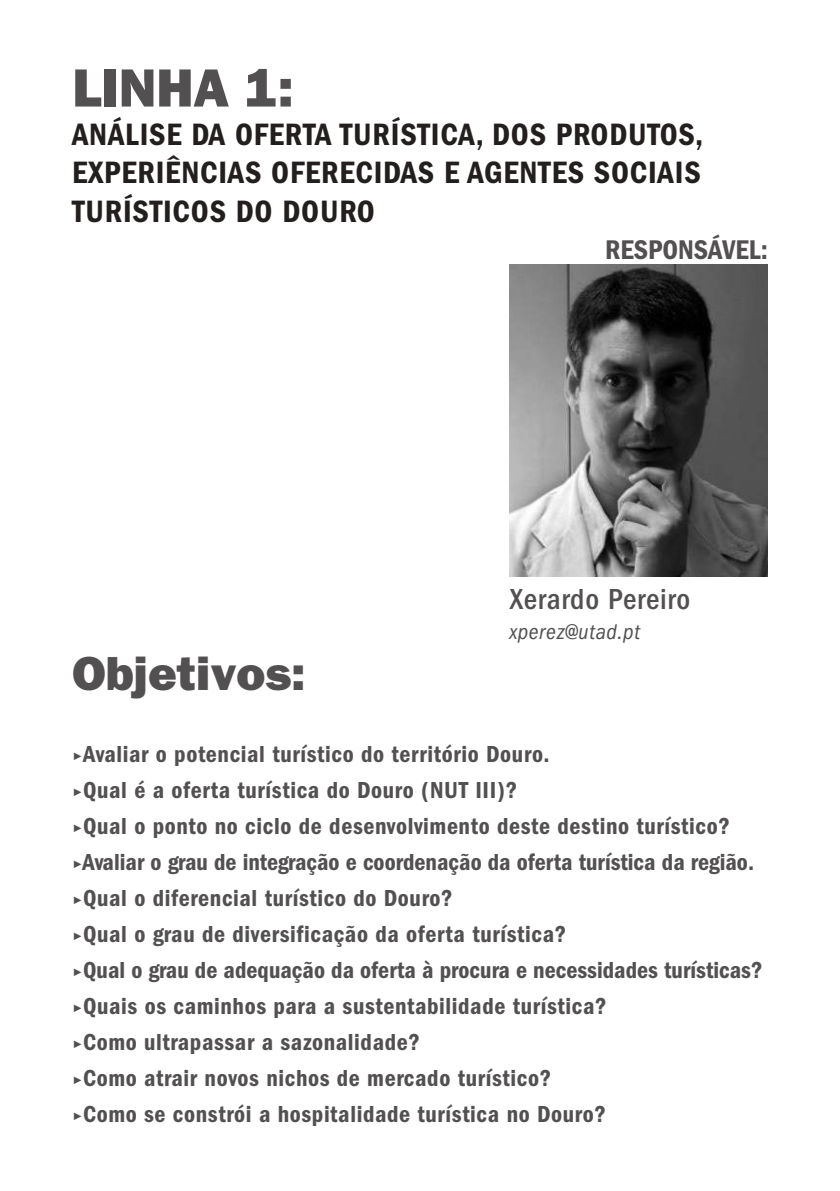
<style>
.page{position:relative;width:840px;height:1191px;background:#fff}
.page>*{position:absolute;margin:0;border:0;box-sizing:border-box;transform-origin:0 0}
.t1{font:800 54px "Franklin Gothic";color:#535052}
.t2{font:800 48px "Franklin Gothic";color:#535052}
.t3{font:600 condensed 32px/38.4px "Franklin Gothic";letter-spacing:.025em;color:#241f1f;text-align:justify}
.t4{font:500 condensed 30px "Franklin Gothic";letter-spacing:.025em;color:#535052}
.t5{font:600 condensed 28px "Franklin Gothic";color:#535052}
.t6{font:600 condensed 24px/36px "Franklin Gothic";letter-spacing:.025em;color:#535052}
.t7{font:italic condensed 22px "Franklin Gothic";letter-spacing:.025em;color:#535052}
.s1{font-family:"Alegreya Sans";font-weight:900;font-stretch:normal}
</style>
<div class="page">
<img style="left:509px;top:265px;width:258px;height:311px">
<h1 class="t1" style="left:72px;top:56px;width:223px">LINHA 1:</h1>
<h3 class="t3" style="left:72px;top:115px;width:632px">ANÁLISE DA OFERTA TURÍSTICA, DOS PRODUTOS, EXPERIÊNCIAS OFERECIDAS E AGENTES SOCIAIS TURÍSTICOS DO DOURO</h3>
<p class="t5" style="left:604px;top:233px;width:164px">RESPONSÁVEL:</p>
<h2 class="t2" style="left:72px;top:645px;width:235px">Objetivos:</h2>
<p class="t4" style="left:509px;top:582px;width:182px">Xerardo Pereiro</p>
<p class="t7" style="left:509px;top:619px;width:132px">xperez@utad.pt</p>
<p class="t6" style="left:72px;top:736px;width:691px"><span class="s1">&lt;right&gt;</span>Avaliar o potencial turístico do território Douro.<br><span class="s1">&lt;right&gt;</span>Qual é a oferta turística do Douro (NUT III)?<br><span class="s1">&lt;right&gt;</span>Qual o ponto no ciclo de desenvolvimento deste destino turístico? <span class="s1">&lt;right&gt;</span>Avaliar o grau de integração e coordenação da oferta turística da região. <span class="s1">&lt;right&gt;</span>Qual o diferencial turístico do Douro?<br><span class="s1">&lt;right&gt;</span>Qual o grau de diversificação da oferta turística?<br><span class="s1">&lt;right&gt;</span>Qual o grau de adequação da oferta à procura e necessidades turísticas? <span class="s1">&lt;right&gt;</span>Quais os caminhos para a sustentabilidade turística?<br><span class="s1">&lt;right&gt;</span>Como ultrapassar a sazonalidade?<br><span class="s1">&lt;right&gt;</span>Como atrair novos nichos de mercado turístico?<br><span class="s1">&lt;right&gt;</span>Como se constrói a hospitalidade turística no Douro?</p>
</div>
